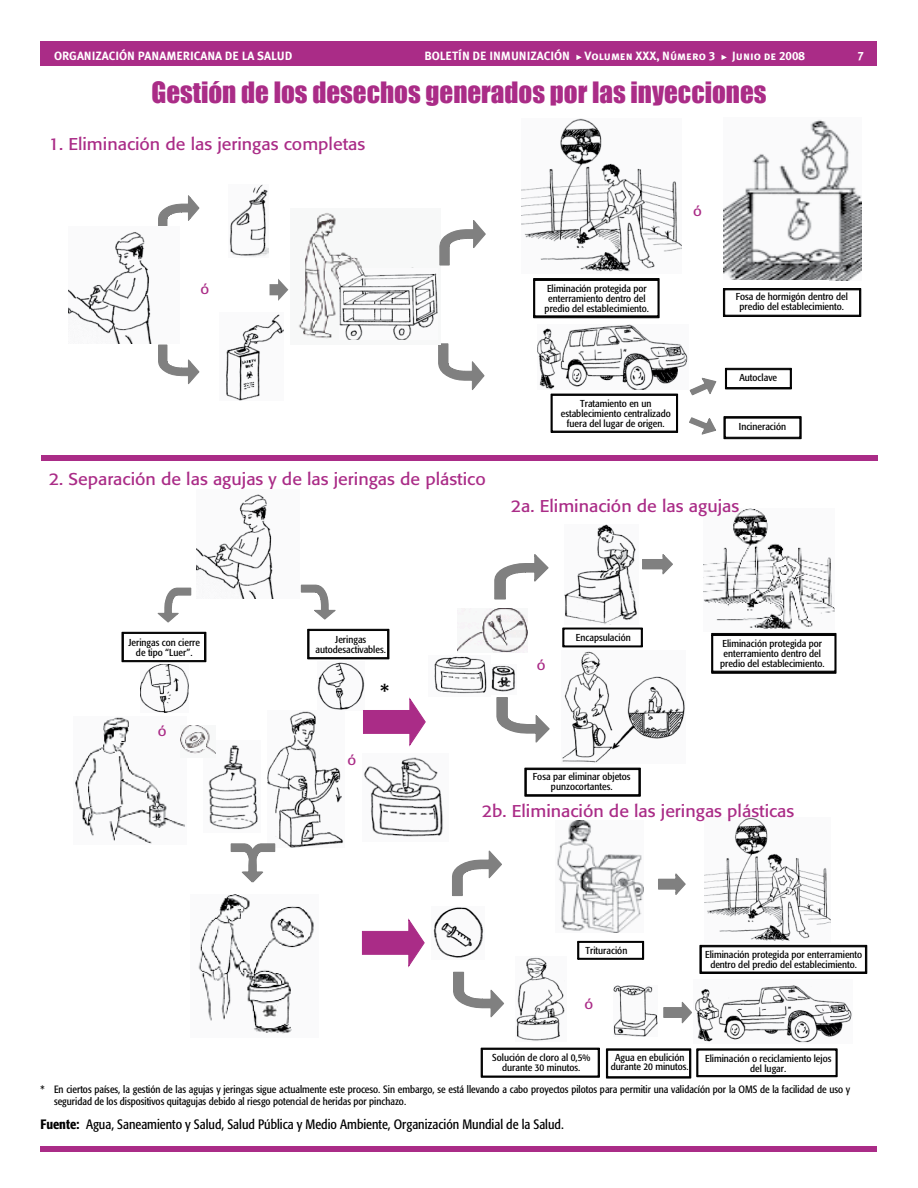
<style>
.page{position:relative;width:918px;height:1188px;background:#fff}
.page>*{position:absolute;margin:0;border:0;box-sizing:border-box;transform-origin:0 0}
.t1{font:27px "Impact";color:#aa2c87}
.t2{font:19.95px "Formata";color:#010101;scale:1.05 1}
.t3{font:16.95px "Formata";color:#aa2c87;scale:1.05 1}
.t4{font:14.25px "Formata";color:#aa2c87;scale:1.05 1}
.t5{font:condensed 13.5px "Formata";color:#000}
.t6{font:12px "Meta Plus Bold Caps";color:#fff}
.t7{font:condensed 10.5px/12px "Formata";color:#000}
.t8{font:condensed 10.05px/10.1px "Formata";color:#000;text-align:center;scale:1.05 1}
.s1{font-weight:500}
</style>
<div class="page">
<div style="left:40px;top:41px;width:838px;height:25px;background:#aa2c87"></div>
<svg style="left:576px;top:55px;width:6px;height:5px"></svg>
<svg style="left:722px;top:55px;width:5px;height:5px"></svg>
<div style="left:40px;top:1146px;width:838px;height:6px;background:#aa2c87"></div>
<img style="left:705px;top:817px;width:126px;height:124px">
<img style="left:267px;top:711px;width:77px;height:136px">
<img style="left:75px;top:717px;width:110px;height:127px">
<svg style="left:308px;top:629px;width:81px;height:30px"></svg>
<svg style="left:122px;top:632px;width:84px;height:30px"></svg>
<svg style="left:231px;top:844px;width:44px;height:38px"></svg>
<svg style="left:301px;top:585px;width:34px;height:34px"></svg>
<svg style="left:158px;top:588px;width:33px;height:34px"></svg>
<img style="left:196px;top:494px;width:78px;height:105px">
<img style="left:318px;top:662px;width:47px;height:48px">
<img style="left:140px;top:664px;width:48px;height:49px">
<img style="left:208px;top:745px;width:50px;height:85px">
<img style="left:181px;top:726px;width:35px;height:32px">
<img style="left:186px;top:733px;width:19px;height:16px">
<img style="left:198px;top:894px;width:116px;height:140px">
<img style="left:363px;top:757px;width:80px;height:80px">
<img style="left:704px;top:508px;width:131px;height:121px">
<img style="left:562px;top:651px;width:123px;height:112px">
<svg style="left:563px;top:628px;width:79px;height:19px"></svg>
<svg style="left:497px;top:697px;width:52px;height:45px"></svg>
<img style="left:457px;top:608px;width:70px;height:44px">
<img style="left:434px;top:656px;width:53px;height:38px">
<img style="left:491px;top:665px;width:24px;height:27px">
<img style="left:564px;top:525px;width:73px;height:99px">
<svg style="left:494px;top:554px;width:54px;height:45px"></svg>
<svg style="left:712px;top:633px;width:124px;height:40px"></svg>
<svg style="left:525px;top:768px;width:115px;height:28px"></svg>
<svg style="left:642px;top:554px;width:31px;height:20px"></svg>
<svg style="left:363px;top:697px;width:63px;height:50px"></svg>
<img style="left:226px;top:314px;width:58px;height:87px">
<svg style="left:534px;top:278px;width:125px;height:40px"></svg>
<svg style="left:439px;top:344px;width:45px;height:46px"></svg>
<svg style="left:158px;top:196px;width:41px;height:30px"></svg>
<svg style="left:158px;top:345px;width:41px;height:39px"></svg>
<img style="left:298px;top:212px;width:142px;height:128px">
<img style="left:340px;top:269px;width:98px;height:70px">
<svg style="left:440px;top:220px;width:45px;height:45px"></svg>
<img style="left:229px;top:185px;width:39px;height:72px">
<svg style="left:270px;top:279px;width:18px;height:22px"></svg>
<img style="left:537px;top:325px;width:151px;height:64px">
<img style="left:522px;top:118px;width:160px;height:154px">
<svg style="left:690px;top:378px;width:26px;height:17px"></svg>
<svg style="left:689px;top:418px;width:27px;height:16px"></svg>
<svg style="left:551px;top:394px;width:127px;height:38px"></svg>
<svg style="left:724px;top:417px;width:77px;height:22px"></svg>
<svg style="left:725px;top:368px;width:66px;height:21px"></svg>
<img style="left:69px;top:232px;width:83px;height:111px">
<img style="left:724px;top:119px;width:138px;height:162px">
<div style="left:709px;top:280px;width:119px;height:20px;background:#fff"></div>
<svg style="left:723px;top:288px;width:138px;height:29px"></svg>
<img style="left:433px;top:907px;width:51px;height:51px">
<img style="left:516px;top:957px;width:49px;height:84px">
<img style="left:613px;top:986px;width:45px;height:50px">
<svg style="left:658px;top:874px;width:27px;height:21px"></svg>
<img style="left:695px;top:985px;width:157px;height:58px">
<svg style="left:664px;top:1002px;width:28px;height:21px"></svg>
<svg style="left:700px;top:945px;width:167px;height:29px"></svg>
<svg style="left:578px;top:941px;width:66px;height:18px"></svg>
<svg style="left:453px;top:972px;width:51px;height:45px"></svg>
<svg style="left:452px;top:851px;width:50px;height:45px"></svg>
<svg style="left:362px;top:918px;width:63px;height:49px"></svg>
<img style="left:557px;top:821px;width:86px;height:112px">
<svg style="left:606px;top:1049px;width:85px;height:29px"></svg>
<svg style="left:697px;top:1049px;width:140px;height:28px"></svg>
<svg style="left:481px;top:1048px;width:118px;height:29px"></svg>
<img style="left:262px;top:1005px;width:15px;height:11px">
<div style="left:41px;top:455px;width:837px;height:6px;background:#aa2c87"></div>
<p class="t6" style="left:54px;top:49px;width:240px">ORGANIZACIÓN PANAMERICANA DE LA SALUD</p>
<p class="t6" style="left:424px;top:49px;width:292px">BOLETÍN DE INMUNIZACIÓN Volumen XXX, Número 3</p>
<p class="t6" style="left:732px;top:49px;width:74px">Junio de 2008</p>
<h1 class="t1" style="left:151px;top:71px;width:617px">Gestión de los desechos generados por las inyecciones</h1>
<h3 class="t3" style="left:49px;top:133px;width:303px">1. Eliminación de las jeringas completas</h3>
<h3 class="t4" style="left:693px;top:202px;width:10px">ó</h3>
<h3 class="t4" style="left:201px;top:280px;width:10px">ó</h3>
<h3 class="t3" style="left:49px;top:468px;width:418px">2. Separación de las agujas y de las jeringas de plástico</h3>
<p class="t8" style="left:545px;top:283px;width:101px">Eliminación protegida por enterramiento dentro del predio del establecimiento.</p>
<p class="t8" style="left:736px;top:292px;width:108px">Fosa de hormigón dentro del predio del establecimiento.</p>
<p class="t8" style="left:561px;top:398px;width:106px">Tratamiento en un establecimiento centralizado fuera del lugar de origen.</p>
<p class="t8" style="left:739px;top:373px;width:37px">Autoclave</p>
<p class="t8" style="left:739px;top:421px;width:46px">Incineración</p>
<h3 class="t3" style="left:511px;top:495px;width:219px">2a. Eliminación de las agujas</h3>
<p class="t8" style="left:128px;top:638px;width:70px">Jeringas con cierre de tipo “Luer”.</p>
<p class="t8" style="left:316px;top:634px;width:69px">Jeringas autodesactivables.</p>
<p class="t8" style="left:576px;top:632px;width:54px">Encapsulación</p>
<h3 class="t4" style="left:537px;top:656px;width:10px">ó</h3>
<h3 class="t4" style="left:158px;top:722px;width:10px">ó</h3>
<h3 class="t4" style="left:347px;top:751px;width:10px">ó</h3>
<h2 class="t2" style="left:380px;top:680px;width:10px">*</h2>
<p class="t8" style="left:533px;top:772px;width:95px">Fosa par eliminar objetos punzocortantes.</p>
<p class="t8" style="left:720px;top:638px;width:101px">Eliminación protegida por enterramiento dentro del predio del establecimiento.</p>
<h3 class="t3" style="left:482px;top:801px;width:299px">2b. Eliminación de las jeringas plásticas</h3>
<p class="t8" style="left:586px;top:945px;width:41px">Trituración</p>
<p class="t8" style="left:705px;top:949px;width:151px">Eliminación protegida por enterramiento dentro del predio del establecimiento.</p>
<h3 class="t4" style="left:585px;top:996px;width:10px">ó</h3>
<p class="t8" style="left:492px;top:1053px;width:95px">Solución de cloro al 0,5% durante 30 minutos.</p>
<p class="t8" style="left:611px;top:1052px;width:76px">Agua en ebulición durante 20 minutos.</p>
<p class="t8" style="left:705px;top:1053px;width:122px">Eliminación o reciclamiento lejos del lugar.</p>
<p class="t7" style="left:54px;top:1084px;width:798px;text-indent:-14px">* En ciertos países, la gestión de las agujas y jeringas sigue actualmente este proceso. Sin embargo, se está llevando a cabo proyectos pilotos para permitir una validacíón por la OMS de la facilidad de uso y seguridad de los dispositivos quitagujas debido al riesgo potencial de heridas por pinchazo.</p>
<h3 class="t5" style="left:40px;top:1116px;width:525px"><span class="s1">Fuente:</span> Agua, Saneamiento y Salud, Salud Pública y Medio Ambiente, Organización Mundial de la Salud.</h3>
</div>
